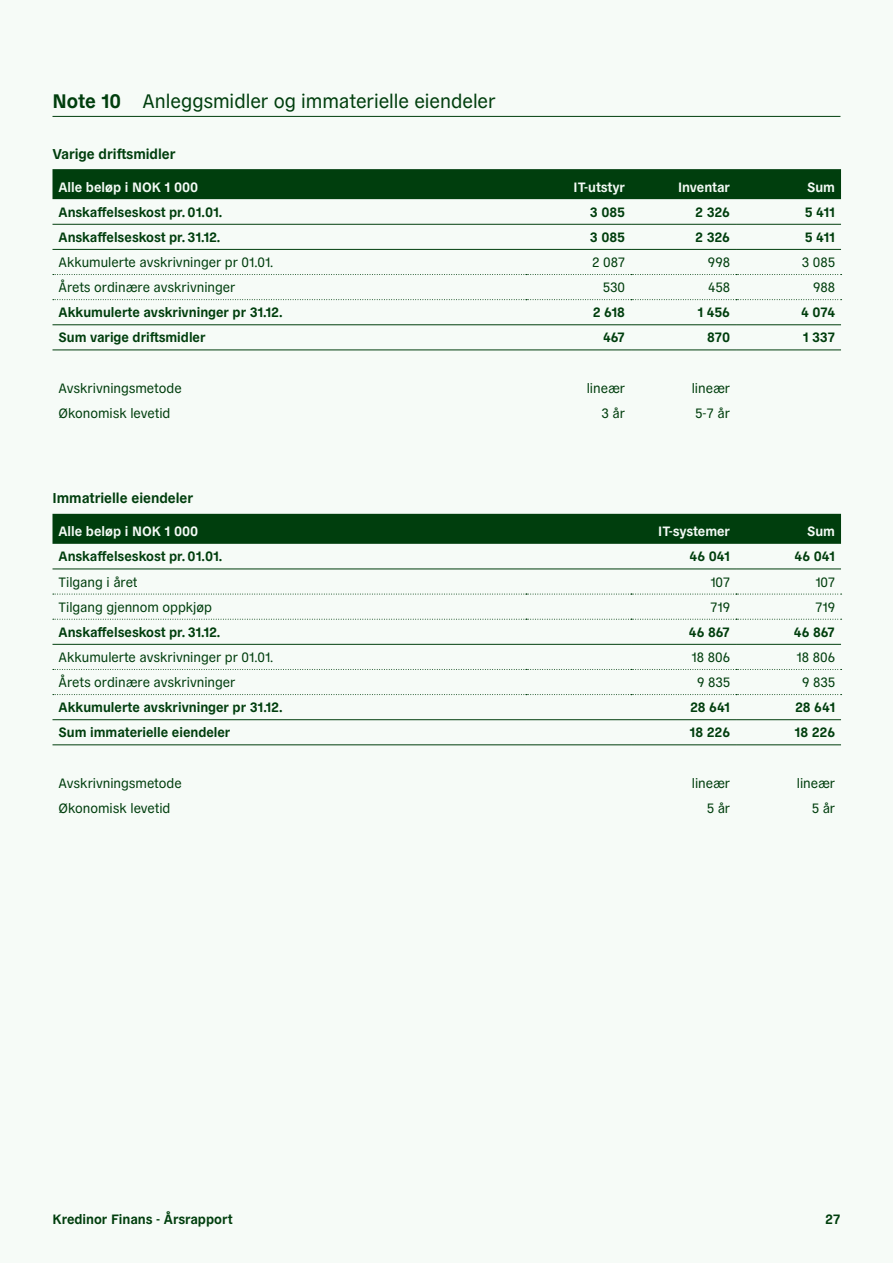
<style>
.page{position:relative;width:893px;height:1263px;background:#f6fbf7}
.page>*{position:absolute;margin:0;border:0;box-sizing:border-box;transform-origin:0 0}
.t1{font:19.5px "General Grotesque";color:#003e0d}
.t2{font:700 14.25px "General Grotesque";color:#003e0d}
.t3{font:700 13.5px "General Grotesque";color:#003e0d}
.t4{font:13.5px "General Grotesque";color:#003e0d}
.t5{font:700 13.5px "General Grotesque";color:#f4faf5}
.s1{font-weight:700}
</style>
<div class="page">
<hr style="left:52px;top:116px;width:788px;height:1px;background:#003e0d">
<div style="left:52px;top:169px;width:789px;height:30px;background:#003e0d"></div>
<svg style="left:53px;top:274px;width:789px;height:1px"></svg>
<hr style="left:52px;top:324px;width:474px;height:1px;background:#003e0d">
<hr style="left:526px;top:324px;width:105px;height:1px;background:#003e0d">
<hr style="left:631px;top:324px;width:105px;height:1px;background:#003e0d">
<hr style="left:736px;top:324px;width:105px;height:1px;background:#003e0d">
<hr style="left:52px;top:350px;width:474px;height:1px;background:#003e0d">
<hr style="left:526px;top:350px;width:105px;height:1px;background:#003e0d">
<hr style="left:631px;top:350px;width:105px;height:1px;background:#003e0d">
<hr style="left:736px;top:350px;width:105px;height:1px;background:#003e0d">
<svg style="left:53px;top:299px;width:789px;height:1px"></svg>
<hr style="left:52px;top:224px;width:474px;height:1px;background:#003e0d">
<hr style="left:526px;top:224px;width:105px;height:1px;background:#003e0d">
<hr style="left:631px;top:224px;width:105px;height:1px;background:#003e0d">
<hr style="left:736px;top:224px;width:105px;height:1px;background:#003e0d">
<hr style="left:52px;top:249px;width:474px;height:1px;background:#003e0d">
<hr style="left:526px;top:249px;width:105px;height:1px;background:#003e0d">
<hr style="left:631px;top:249px;width:105px;height:1px;background:#003e0d">
<hr style="left:736px;top:249px;width:105px;height:1px;background:#003e0d">
<div style="left:52px;top:514px;width:789px;height:30px;background:#003e0d"></div>
<svg style="left:53px;top:594px;width:789px;height:1px"></svg>
<svg style="left:53px;top:669px;width:789px;height:1px"></svg>
<hr style="left:52px;top:569px;width:474px;height:1px;background:#003e0d">
<hr style="left:526px;top:569px;width:105px;height:1px;background:#003e0d">
<hr style="left:631px;top:569px;width:105px;height:1px;background:#003e0d">
<hr style="left:736px;top:569px;width:105px;height:1px;background:#003e0d">
<hr style="left:52px;top:744px;width:474px;height:1px;background:#003e0d">
<hr style="left:526px;top:744px;width:105px;height:1px;background:#003e0d">
<hr style="left:631px;top:744px;width:105px;height:1px;background:#003e0d">
<hr style="left:736px;top:744px;width:105px;height:1px;background:#003e0d">
<svg style="left:53px;top:694px;width:789px;height:1px"></svg>
<hr style="left:52px;top:719px;width:474px;height:1px;background:#003e0d">
<hr style="left:526px;top:719px;width:105px;height:1px;background:#003e0d">
<hr style="left:631px;top:719px;width:105px;height:1px;background:#003e0d">
<hr style="left:736px;top:719px;width:105px;height:1px;background:#003e0d">
<svg style="left:53px;top:619px;width:789px;height:1px"></svg>
<hr style="left:52px;top:644px;width:474px;height:1px;background:#003e0d">
<hr style="left:526px;top:644px;width:105px;height:1px;background:#003e0d">
<hr style="left:631px;top:644px;width:105px;height:1px;background:#003e0d">
<hr style="left:736px;top:644px;width:105px;height:1px;background:#003e0d">
<h1 class="t1" style="left:52px;top:87px;width:445px"><span class="s1">Note 10</span> Anleggsmidler og immaterielle eiendeler</h1>
<p class="t2" style="left:52px;top:144px;width:125px">Varige driftsmidler</p>
<p class="t5" style="left:58px;top:177px;width:141px">Alle beløp i NOK 1 000</p>
<p class="t5" style="left:574px;top:177px;width:53px">IT-utstyr</p>
<p class="t5" style="left:678px;top:177px;width:54px">Inventar</p>
<p class="t5" style="left:807px;top:177px;width:29px">Sum</p>
<p class="t3" style="left:59px;top:202px;width:165px">Anskaffelseskost pr. 01.01.</p>
<p class="t3" style="left:590px;top:202px;width:37px">3 085</p>
<p class="t3" style="left:695px;top:202px;width:36px">2 326</p>
<p class="t3" style="left:805px;top:202px;width:32px">5 411</p>
<p class="t3" style="left:59px;top:228px;width:163px">Anskaffelseskost pr. 31.12.</p>
<p class="t3" style="left:590px;top:228px;width:37px">3 085</p>
<p class="t3" style="left:695px;top:228px;width:36px">2 326</p>
<p class="t3" style="left:805px;top:228px;width:32px">5 411</p>
<p class="t4" style="left:59px;top:253px;width:216px">Akkumulerte avskrivninger pr 01.01.</p>
<p class="t4" style="left:592px;top:253px;width:34px">2 087</p>
<p class="t4" style="left:708px;top:253px;width:24px">998</p>
<p class="t4" style="left:802px;top:253px;width:35px">3 085</p>
<p class="t4" style="left:59px;top:278px;width:178px">Årets ordinære avskrivninger</p>
<p class="t4" style="left:603px;top:278px;width:24px">530</p>
<p class="t4" style="left:708px;top:278px;width:23px">458</p>
<p class="t4" style="left:813px;top:278px;width:24px">988</p>
<p class="t3" style="left:59px;top:303px;width:225px">Akkumulerte avskrivninger pr 31.12.</p>
<p class="t3" style="left:593px;top:303px;width:34px">2 618</p>
<p class="t3" style="left:697px;top:303px;width:34px">1 456</p>
<p class="t3" style="left:801px;top:303px;width:35px">4 074</p>
<p class="t3" style="left:59px;top:328px;width:148px">Sum varige driftsmidler</p>
<p class="t3" style="left:603px;top:328px;width:23px">467</p>
<p class="t3" style="left:707px;top:328px;width:25px">870</p>
<p class="t3" style="left:803px;top:328px;width:34px">1 337</p>
<p class="t4" style="left:59px;top:379px;width:125px">Avskrivningsmetode</p>
<p class="t4" style="left:587px;top:379px;width:40px">lineær</p>
<p class="t4" style="left:692px;top:379px;width:40px">lineær</p>
<p class="t4" style="left:59px;top:404px;width:113px">Økonomisk levetid</p>
<p class="t4" style="left:602px;top:404px;width:25px">3 år</p>
<p class="t4" style="left:695px;top:404px;width:36px">5-7 år</p>
<p class="t2" style="left:52px;top:488px;width:142px">Immatrielle eiendeler</p>
<p class="t5" style="left:58px;top:522px;width:141px">Alle beløp i NOK 1 000</p>
<p class="t5" style="left:658px;top:522px;width:73px">IT-systemer</p>
<p class="t5" style="left:807px;top:522px;width:29px">Sum</p>
<p class="t3" style="left:59px;top:547px;width:165px">Anskaffelseskost pr. 01.01.</p>
<p class="t3" style="left:690px;top:547px;width:42px">46 041</p>
<p class="t3" style="left:795px;top:547px;width:42px">46 041</p>
<p class="t4" style="left:59px;top:572px;width:80px">Tilgang i året</p>
<p class="t4" style="left:710px;top:572px;width:21px">107</p>
<p class="t4" style="left:815px;top:572px;width:21px">107</p>
<p class="t4" style="left:59px;top:598px;width:155px">Tilgang gjennom oppkjøp</p>
<p class="t4" style="left:710px;top:598px;width:22px">719</p>
<p class="t4" style="left:815px;top:598px;width:22px">719</p>
<p class="t3" style="left:59px;top:622px;width:163px">Anskaffelseskost pr. 31.12.</p>
<p class="t3" style="left:689px;top:622px;width:43px">46 867</p>
<p class="t3" style="left:794px;top:622px;width:43px">46 867</p>
<p class="t4" style="left:59px;top:648px;width:216px">Akkumulerte avskrivninger pr 01.01.</p>
<p class="t4" style="left:691px;top:648px;width:40px">18 806</p>
<p class="t4" style="left:796px;top:648px;width:40px">18 806</p>
<p class="t4" style="left:59px;top:673px;width:178px">Årets ordinære avskrivninger</p>
<p class="t4" style="left:697px;top:673px;width:35px">9 835</p>
<p class="t4" style="left:802px;top:673px;width:35px">9 835</p>
<p class="t3" style="left:59px;top:698px;width:225px">Akkumulerte avskrivninger pr 31.12.</p>
<p class="t3" style="left:690px;top:698px;width:42px">28 641</p>
<p class="t3" style="left:795px;top:698px;width:42px">28 641</p>
<p class="t3" style="left:59px;top:723px;width:173px">Sum immaterielle eiendeler</p>
<p class="t3" style="left:690px;top:723px;width:42px">18 226</p>
<p class="t3" style="left:795px;top:723px;width:42px">18 226</p>
<p class="t4" style="left:59px;top:773px;width:125px">Avskrivningsmetode</p>
<p class="t4" style="left:692px;top:773px;width:40px">lineær</p>
<p class="t4" style="left:797px;top:773px;width:40px">lineær</p>
<p class="t4" style="left:59px;top:799px;width:113px">Økonomisk levetid</p>
<p class="t4" style="left:707px;top:799px;width:25px">5 år</p>
<p class="t4" style="left:812px;top:799px;width:25px">5 år</p>
<p class="t3" style="left:52px;top:1210px;width:181px">Kredinor Finans - Årsrapport</p>
<p class="t3" style="left:825px;top:1210px;width:17px">27</p>
</div>
